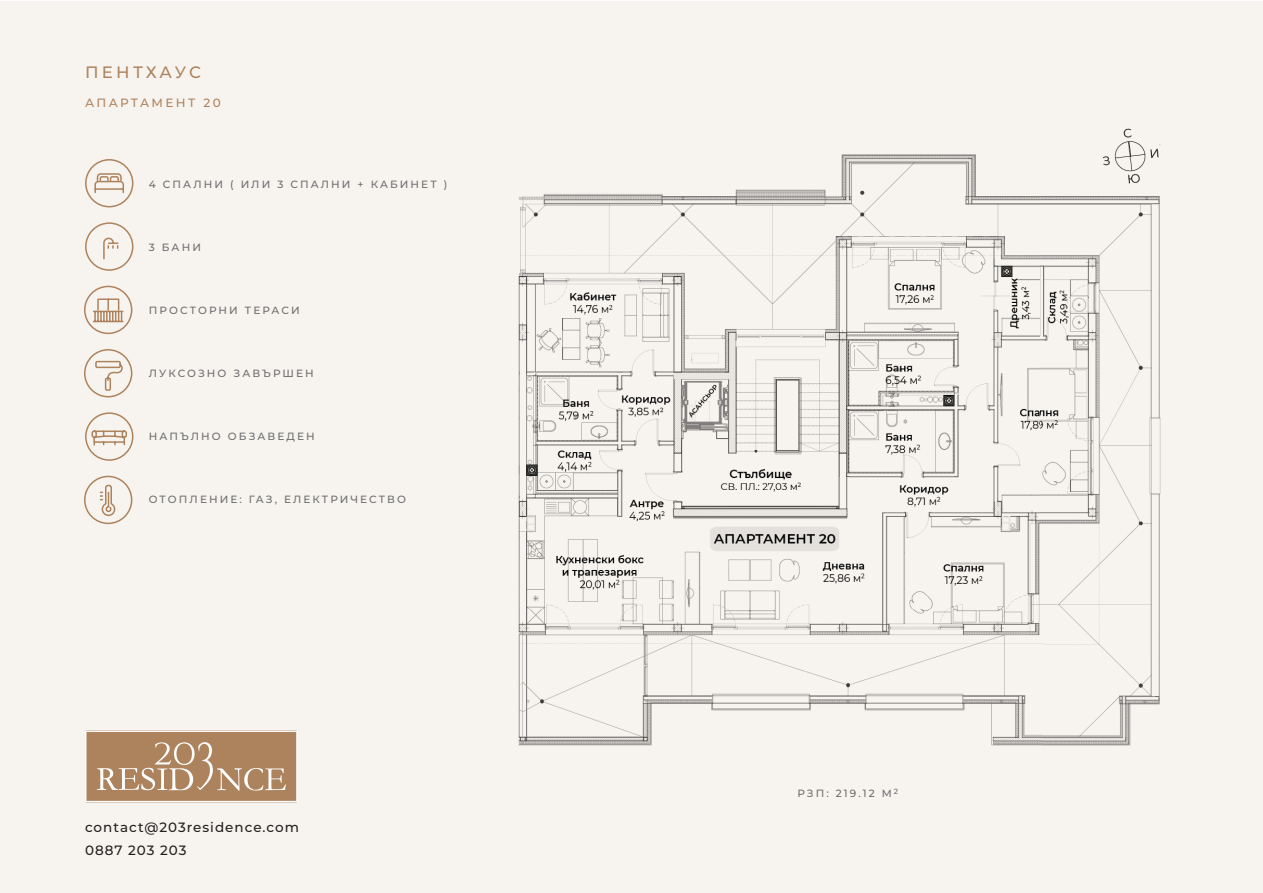
<style>
.page{position:relative;width:1263px;height:893px;background:#fff}
.page>*{position:absolute;margin:0;border:0;box-sizing:border-box;transform-origin:0 0}
.t1{font:500 16.5px "Montserrat";letter-spacing:.18em;color:#ad835d}
.t2{font:500 13.5px/22.5px "Montserrat";letter-spacing:.075em;color:#231f20}
.t3{font:500 12px "Montserrat";letter-spacing:.2em;color:#ad835d}
.t4{font:500 10.5px "Montserrat";letter-spacing:.2em;color:#6c6d70}
</style>
<div class="page">
<div style="left:0;top:1px;width:1262px;height:891px;background:#f7f4ef"></div>
<img style="left:518px;top:128px;width:643px;height:618px">
<svg style="left:85px;top:730px;width:212px;height:72px;background:#b79372"></svg>
<svg style="left:85px;top:159px;width:49px;height:49px"></svg>
<svg style="left:85px;top:222px;width:49px;height:49px"></svg>
<svg style="left:84px;top:475px;width:49px;height:50px"></svg>
<svg style="left:84px;top:285px;width:49px;height:50px"></svg>
<svg style="left:85px;top:412px;width:49px;height:49px"></svg>
<svg style="left:84px;top:349px;width:49px;height:49px"></svg>
<h1 class="t1" style="left:85px;top:61px;width:117px">ПЕНТХАУС</h1>
<p class="t3" style="left:85px;top:94px;width:137px">АПАРТАМЕНТ 20</p>
<p class="t4" style="left:149px;top:177px;width:300px">4 СПАЛНИ ( ИЛИ 3 СПАЛНИ + КАБИНЕТ )</p>
<p class="t4" style="left:149px;top:240px;width:54px">3 БАНИ</p>
<p class="t4" style="left:149px;top:303px;width:152px">ПРОСТОРНИ ТЕРАСИ</p>
<p class="t4" style="left:149px;top:366px;width:166px">ЛУКСОЗНО ЗАВЪРШЕН</p>
<p class="t4" style="left:149px;top:429px;width:168px">НАПЪЛНО ОБЗАВЕДЕН</p>
<p class="t4" style="left:149px;top:492px;width:259px">OТОПЛЕНИЕ: ГАЗ, ЕЛЕКТРИЧЕСТВО</p>
<p class="t2" style="left:85px;top:816px;width:215px">contact@203residence.com<br>0887 203 203</p>
<p class="t4" style="left:797px;top:785px;width:102px">РЗП: 219.12 M<sup>2</sup></p>
</div>
